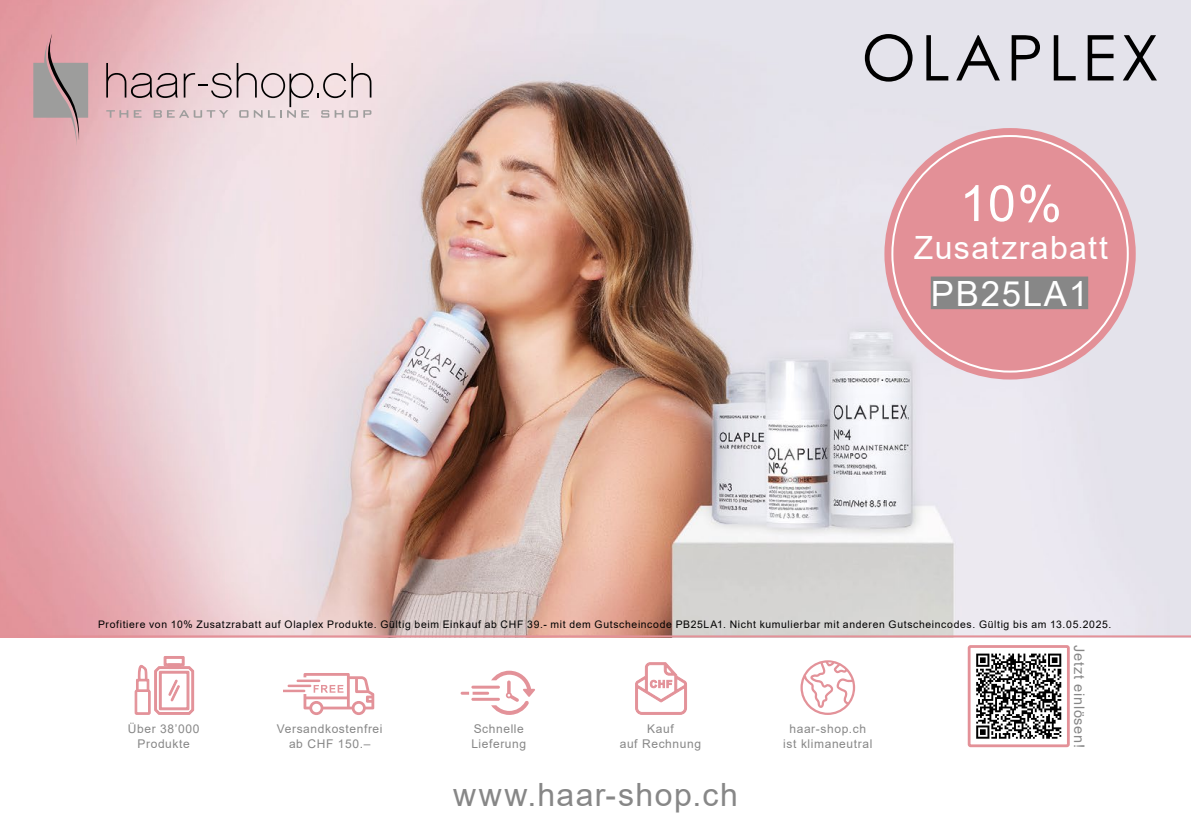
<style>
.page{position:relative;width:1191px;height:840px;background:#fff}
.page>*{position:absolute;margin:0;border:0;box-sizing:border-box;transform-origin:0 0}
.t1{font:50px "Arial";color:#fff}
.t2{font:34.8px "Arial";letter-spacing:.05em;color:#fff}
.t3{font:32px "Arial";letter-spacing:.045em;color:#878787}
.t4{font:32px "Arial";letter-spacing:.04em;color:#fff}
.t5{font:14.4px "Arial";letter-spacing:.05em;color:#878787}
.t6{font:12px/14.4px "Arial";letter-spacing:.05em;color:#878787;text-align:center}
.t7{font:10.4px "Arial";letter-spacing:.06em;color:#000}
</style>
<div class="page">
<img style="left:0;top:0;width:1191px;height:635px">
<hr style="left:0;top:635px;width:1191px;height:2px;background:#e39198">
<svg style="left:33px;top:34px;width:55px;height:112px;background:#bb9a9e"></svg>
<svg style="left:106px;top:63px;width:265px;height:55px;background:#d6bfc3"></svg>
<div style="left:967px;top:644px;width:102px;height:102px;border:3px solid #e39198"></div>
<svg style="left:976px;top:653px;width:85px;height:85px"></svg>
<svg style="left:134px;top:656px;width:61px;height:58px"></svg>
<svg style="left:283px;top:673px;width:91px;height:41px"></svg>
<svg style="left:460px;top:670px;width:75px;height:44px"></svg>
<svg style="left:635px;top:662px;width:52px;height:52px"></svg>
<svg style="left:800px;top:660px;width:55px;height:54px"></svg>
<div style="left:884px;top:128px;width:251px;height:251px;background:#e39097;border-radius:50%"></div>
<div style="left:930px;top:276px;width:158px;height:33px;background:#878787"></div>
<svg style="left:865px;top:34px;width:292px;height:48px;background:#b2b1b7"></svg>
<h1 class="t1" style="left:960px;top:169px;width:104px">10%</h1>
<h3 class="t4" style="left:914px;top:226px;width:195px">Zusatzrabatt</h3>
<h2 class="t2" style="left:930px;top:269px;width:159px">PB25LA1</h2>
<p class="t7" style="left:98px;top:616px;width:1015px">Profitiere von 10% Zusatzrabatt auf Olaplex Produkte. Gültig beim Einkauf ab CHF 39.- mit dem Gutscheincode PB25LA1. Nicht kumulierbar mit anderen Gutscheincodes. Gültig bis am 13.05.2025.</p>
<p class="t6" style="left:128px;top:721px;width:73px">Über 38’000<br>Produkte</p>
<p class="t6" style="left:277px;top:721px;width:107px">Versandkostenfrei ab CHF 150.–</p>
<p class="t6" style="left:471px;top:721px;width:56px;text-align:left">Schnelle<br>Lieferung</p>
<p class="t6" style="left:620px;top:721px;width:83px">Kauf<br>auf Rechnung</p>
<p class="t6" style="left:783px;top:721px;width:91px">haar-shop.ch ist klimaneutral</p>
<h3 class="t3" style="left:453px;top:772px;width:286px">www.haar-shop.ch</h3>
<h3 class="t5" style="left:1089px;top:644px;width:104px;rotate:90deg">Jetzt einlösen!</h3>
</div>
